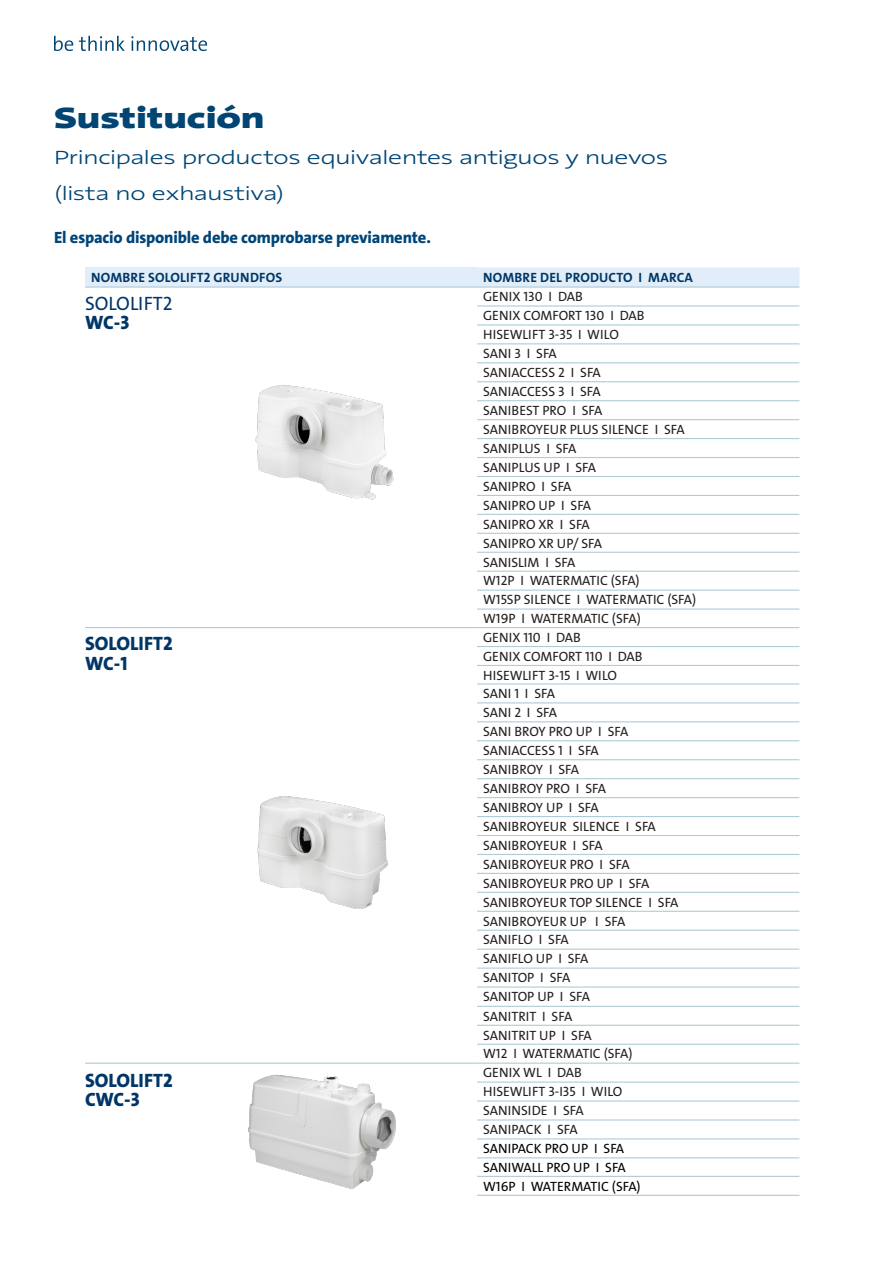
<style>
.page{position:relative;width:893px;height:1263px;background:#fff}
.page>*{position:absolute;margin:0;border:0;box-sizing:border-box;transform-origin:0 0}
.Heading{font:900 30px "Grundfos The Sans Extd";color:#004574}
.Heading-2{font:300 19.5px "Grundfos The Sans Extd";letter-spacing:-.015em;color:#004574}
.t1{font:19.5px "Grundfos The Sans V2 OT 8 XB";color:#003667}
.t2{font:19.5px "Grundfos The Sans V2 OT 5 R";color:#003667}
.Body{font:800 16.5px "Grundfos The Sans";letter-spacing:-.01em;color:#004578}
.t3{font:13.5px "Grundfos The Sans V2 OT 5 R";color:#231f20}
.t4{font:13.5px "Grundfos The Sans V2 OT 5 R";color:#000}
.t5{font:13.5px "Grundfos The Sans V2 OT 7 B";letter-spacing:.015em;color:#003667}
</style>
<div class="page">
<svg style="left:54px;top:36px;width:19px;height:15px"></svg>
<svg style="left:79px;top:36px;width:46px;height:15px"></svg>
<svg style="left:131px;top:36px;width:76px;height:15px"></svg>
<div style="left:85px;top:267px;width:714px;height:19px;background:#e1edf8"></div>
<hr style="left:85px;top:267px;width:392px;height:1px;background:#e1edf8">
<hr style="left:477px;top:305px;width:322px;height:2px;background:#afccd8">
<hr style="left:477px;top:324px;width:322px;height:1px;background:#afccd8">
<hr style="left:477px;top:343px;width:322px;height:1px;background:#afccd8">
<hr style="left:477px;top:362px;width:322px;height:1px;background:#afccd8">
<hr style="left:477px;top:381px;width:322px;height:1px;background:#afccd8">
<hr style="left:477px;top:400px;width:322px;height:1px;background:#afccd8">
<hr style="left:477px;top:419px;width:322px;height:1px;background:#afccd8">
<hr style="left:477px;top:438px;width:322px;height:1px;background:#afccd8">
<hr style="left:477px;top:457px;width:322px;height:1px;background:#afccd8">
<hr style="left:477px;top:476px;width:322px;height:1px;background:#afccd8">
<hr style="left:477px;top:495px;width:322px;height:1px;background:#afccd8">
<hr style="left:477px;top:514px;width:322px;height:1px;background:#afccd8">
<hr style="left:477px;top:533px;width:322px;height:1px;background:#afccd8">
<hr style="left:477px;top:552px;width:322px;height:1px;background:#afccd8">
<hr style="left:477px;top:571px;width:322px;height:1px;background:#afccd8">
<hr style="left:477px;top:590px;width:322px;height:1px;background:#afccd8">
<hr style="left:477px;top:608px;width:322px;height:2px;background:#afccd8">
<hr style="left:477px;top:646px;width:322px;height:1px;background:#afccd8">
<hr style="left:477px;top:665px;width:322px;height:1px;background:#afccd8">
<hr style="left:477px;top:683px;width:322px;height:1px;background:#afccd8">
<hr style="left:477px;top:702px;width:322px;height:1px;background:#afccd8">
<hr style="left:477px;top:721px;width:322px;height:1px;background:#afccd8">
<hr style="left:477px;top:740px;width:322px;height:1px;background:#afccd8">
<hr style="left:477px;top:759px;width:322px;height:1px;background:#afccd8">
<hr style="left:477px;top:778px;width:322px;height:1px;background:#afccd8">
<hr style="left:477px;top:797px;width:322px;height:1px;background:#afccd8">
<hr style="left:477px;top:816px;width:322px;height:1px;background:#afccd8">
<hr style="left:477px;top:835px;width:322px;height:1px;background:#afccd8">
<hr style="left:477px;top:854px;width:322px;height:1px;background:#afccd8">
<hr style="left:477px;top:873px;width:322px;height:1px;background:#afccd8">
<hr style="left:477px;top:892px;width:322px;height:1px;background:#afccd8">
<hr style="left:477px;top:911px;width:322px;height:1px;background:#afccd8">
<hr style="left:477px;top:930px;width:322px;height:1px;background:#afccd8">
<hr style="left:477px;top:948px;width:322px;height:2px;background:#afccd8">
<hr style="left:477px;top:967px;width:322px;height:2px;background:#afccd8">
<hr style="left:477px;top:986px;width:322px;height:2px;background:#afccd8">
<hr style="left:477px;top:1006px;width:322px;height:1px;background:#afccd8">
<hr style="left:477px;top:1025px;width:322px;height:1px;background:#afccd8">
<hr style="left:477px;top:1044px;width:322px;height:1px;background:#afccd8">
<hr style="left:477px;top:1081px;width:322px;height:2px;background:#afccd8">
<hr style="left:477px;top:1100px;width:322px;height:1px;background:#afccd8">
<hr style="left:477px;top:1119px;width:322px;height:1px;background:#afccd8">
<hr style="left:477px;top:1138px;width:322px;height:1px;background:#afccd8">
<hr style="left:477px;top:1157px;width:322px;height:1px;background:#afccd8">
<hr style="left:477px;top:1176px;width:322px;height:1px;background:#afccd8">
<hr style="left:477px;top:1195px;width:322px;height:1px;background:#afccd8">
<hr style="left:85px;top:286px;width:392px;height:2px;background:#afccd8">
<hr style="left:477px;top:286px;width:322px;height:2px;background:#afccd8">
<hr style="left:85px;top:627px;width:392px;height:1px;background:#afccd8">
<hr style="left:85px;top:1062px;width:392px;height:2px;background:#afccd8">
<hr style="left:477px;top:627px;width:322px;height:1px;background:#afccd8">
<hr style="left:477px;top:1062px;width:322px;height:2px;background:#afccd8">
<img style="left:257px;top:796px;width:131px;height:113px">
<img style="left:255px;top:385px;width:139px;height:115px">
<img style="left:248px;top:1074px;width:148px;height:116px">
<p class="Heading" style="left:54px;top:99px;width:212px">Sustitución</p>
<p class="Heading-2" style="left:54px;top:145px;width:616px">Principales productos equivalentes antiguos y nuevos</p>
<p class="Heading-2" style="left:54px;top:181px;width:232px">(lista no exhaustiva)</p>
<p class="Body" style="left:54px;top:227px;width:378px">El espacio disponible debe comprobarse previamente.</p>
<p class="t5" style="left:91px;top:269px;width:193px">NOMBRE SOLOLIFT2 GRUNDFOS</p>
<p class="t5" style="left:483px;top:269px;width:211px">NOMBRE DEL PRODUCTO I MARCA</p>
<p class="t3" style="left:483px;top:288px;width:101px">GENIX 130 I DAB</p>
<p class="t3" style="left:483px;top:307px;width:163px">GENIX COMFORT 130 I DAB</p>
<p class="t3" style="left:483px;top:326px;width:137px">HISEWLIFT 3-35 I WILO</p>
<p class="t3" style="left:483px;top:345px;width:75px">SANI 3 I SFA</p>
<p class="t3" style="left:483px;top:364px;width:119px">SANIACCESS 2 I SFA</p>
<p class="t3" style="left:483px;top:383px;width:119px">SANIACCESS 3 I SFA</p>
<p class="t3" style="left:483px;top:402px;width:121px">SANIBEST PRO I SFA</p>
<p class="t3" style="left:483px;top:421px;width:203px">SANIBROYEUR PLUS SILENCE I SFA</p>
<p class="t3" style="left:483px;top:440px;width:95px">SANIPLUS I SFA</p>
<p class="t3" style="left:483px;top:458px;width:114px">SANIPLUS UP I SFA</p>
<p class="t3" style="left:483px;top:477px;width:90px">SANIPRO I SFA</p>
<p class="t3" style="left:483px;top:496px;width:110px">SANIPRO UP I SFA</p>
<p class="t3" style="left:483px;top:515px;width:108px">SANIPRO XR I SFA</p>
<p class="t3" style="left:483px;top:534px;width:121px">SANIPRO XR UP/ SFA</p>
<p class="t3" style="left:483px;top:553px;width:94px">SANISLIM I SFA</p>
<p class="t3" style="left:483px;top:572px;width:158px">W12P I WATERMATIC (SFA)</p>
<p class="t3" style="left:483px;top:591px;width:215px">W15SP SILENCE I WATERMATIC (SFA)</p>
<p class="t3" style="left:483px;top:610px;width:159px">W19P I WATERMATIC (SFA)</p>
<p class="t3" style="left:483px;top:629px;width:99px">GENIX 110 I DAB</p>
<p class="t3" style="left:483px;top:647px;width:161px">GENIX COMFORT 110 I DAB</p>
<p class="t3" style="left:483px;top:666px;width:135px">HISEWLIFT 3-15 I WILO</p>
<p class="t3" style="left:483px;top:685px;width:73px">SANI 1 I SFA</p>
<p class="t3" style="left:483px;top:704px;width:75px">SANI 2 I SFA</p>
<p class="t3" style="left:483px;top:723px;width:147px">SANI BROY PRO UP I SFA</p>
<p class="t3" style="left:483px;top:742px;width:117px">SANIACCESS 1 I SFA</p>
<p class="t3" style="left:483px;top:761px;width:98px">SANIBROY I SFA</p>
<p class="t3" style="left:483px;top:780px;width:124px">SANIBROY PRO I SFA</p>
<p class="t3" style="left:483px;top:799px;width:117px">SANIBROY UP I SFA</p>
<p class="t3" style="left:483px;top:817px;width:174px">SANIBROYEUR SILENCE I SFA</p>
<p class="t3" style="left:483px;top:836px;width:121px">SANIBROYEUR I SFA</p>
<p class="t3" style="left:483px;top:855px;width:148px">SANIBROYEUR PRO I SFA</p>
<p class="t3" style="left:483px;top:874px;width:168px">SANIBROYEUR PRO UP I SFA</p>
<p class="t3" style="left:483px;top:893px;width:197px">SANIBROYEUR TOP SILENCE I SFA</p>
<p class="t3" style="left:483px;top:912px;width:144px">SANIBROYEUR UP I SFA</p>
<p class="t3" style="left:483px;top:931px;width:87px">SANIFLO I SFA</p>
<p class="t3" style="left:483px;top:950px;width:107px">SANIFLO UP I SFA</p>
<p class="t3" style="left:483px;top:969px;width:89px">SANITOP I SFA</p>
<p class="t3" style="left:483px;top:988px;width:108px">SANITOP UP I SFA</p>
<p class="t3" style="left:483px;top:1007px;width:91px">SANITRIT I SFA</p>
<p class="t3" style="left:483px;top:1026px;width:110px">SANITRIT UP I SFA</p>
<p class="t3" style="left:483px;top:1045px;width:151px">W12 I WATERMATIC (SFA)</p>
<p class="t3" style="left:483px;top:1064px;width:100px">GENIX WL I DAB</p>
<p class="t3" style="left:483px;top:1083px;width:141px">HISEWLIFT 3-I35 I WILO</p>
<p class="t3" style="left:483px;top:1102px;width:102px">SANINSIDE I SFA</p>
<p class="t3" style="left:483px;top:1121px;width:96px">SANIPACK I SFA</p>
<p class="t4" style="left:483px;top:1140px;width:143px">SANIPACK PRO UP I SFA</p>
<p class="t4" style="left:483px;top:1159px;width:144px">SANIWALL PRO UP I SFA</p>
<p class="t4" style="left:483px;top:1177px;width:159px">W16P I WATERMATIC (SFA)</p>
<p class="t2" style="left:85px;top:291px;width:89px">SOLOLIFT2</p>
<p class="t1" style="left:85px;top:310px;width:46px">WC-3</p>
<p class="t1" style="left:85px;top:631px;width:89px">SOLOLIFT2</p>
<p class="t1" style="left:85px;top:651px;width:44px">WC-1</p>
<p class="t1" style="left:85px;top:1067px;width:89px">SOLOLIFT2</p>
<p class="t1" style="left:85px;top:1087px;width:56px">CWC-3</p>
</div>
